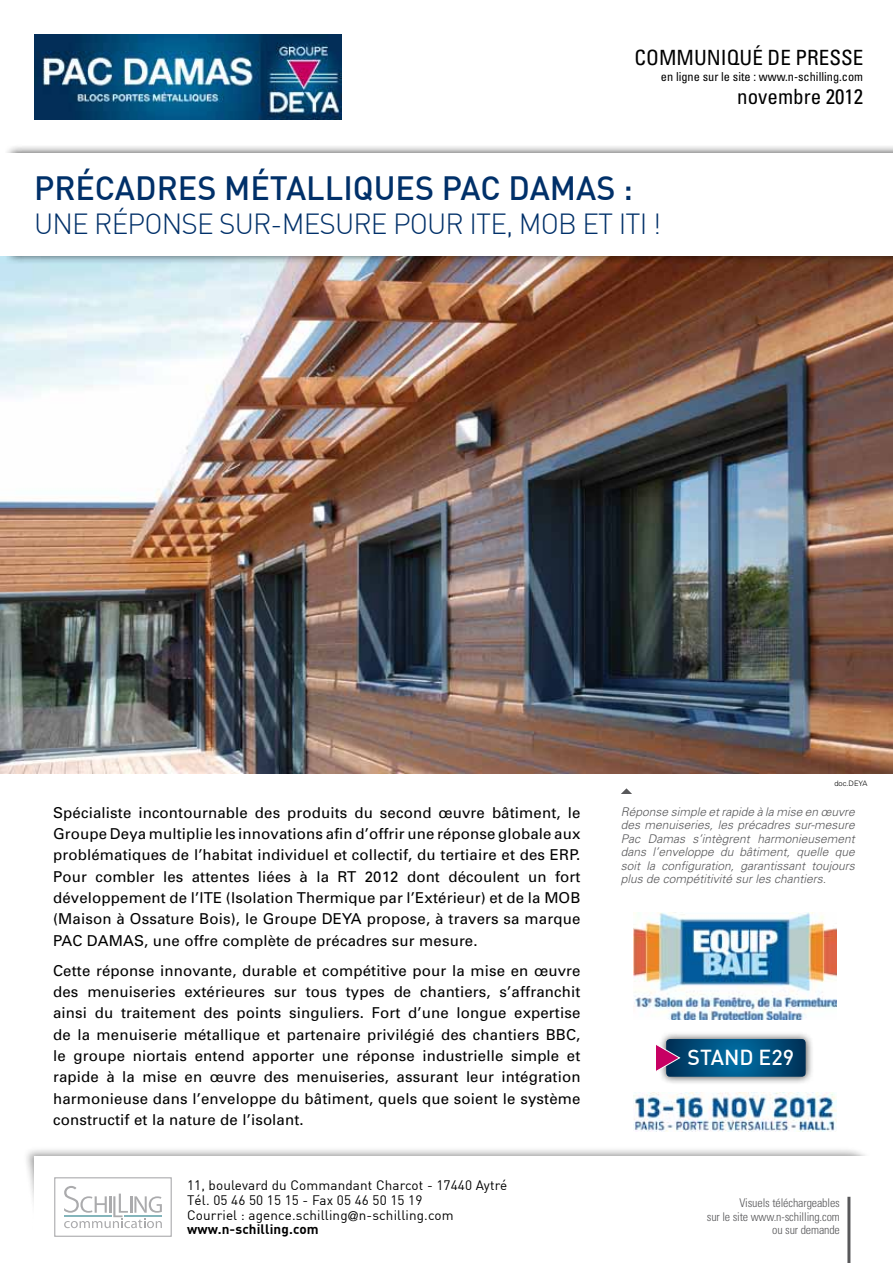
<style>
.page{position:relative;width:893px;height:1263px;background:#fff}
.page>*{position:absolute;margin:0;border:0;box-sizing:border-box;transform-origin:0 0}
.t1{font:500 33px "DIN";color:#003069}
.t2{font:300 28.5px "DIN";letter-spacing:-.03em;color:#003069}
.t3{font:500 21.3px "DIN";color:#fff}
.t4{font:condensed 21px "Univers";color:#000}
.t5{font:15px/21.3px "Univers";letter-spacing:.01em;color:#000;text-align:justify}
.t6{font:13.5px/14.7px "DIN";letter-spacing:.01em;color:#000}
.t7{font:condensed 12.3px "Univers";color:#000}
.t8{font:italic 300 12px/13.5px "Univers";color:#58585a;text-align:justify}
.t9{font:300 condensed 12px/13.5px "Univers";letter-spacing:-.01em;color:#58585a;text-align:right}
.t10{font:300 7.5px "Univers";color:#000}
.s1{font-family:"Helvetica Neue"}
.s2{font-weight:700}
</style>
<div class="page">
<img style="left:0;top:256px;width:893px;height:518px">
<div style="left:3px;top:144px;width:890px;height:120px;background:#000;opacity:.75"></div>
<div style="left:0;top:153px;width:893px;height:102px;background:#fff"></div>
<img style="left:34px;top:34px;width:307px;height:85px">
<img style="left:633px;top:913px;width:203px;height:107px">
<img style="left:633px;top:1093px;width:203px;height:38px">
<svg style="left:621px;top:788px;width:11px;height:6px"></svg>
<div style="left:658px;top:1031px;width:156px;height:54px;background:#000;opacity:.75"></div>
<svg style="left:656px;top:1039px;width:150px;height:38px;background:#145180"></svg>
<div style="left:23px;top:1146px;width:852px;height:101px;background:#000;opacity:.4"></div>
<div style="left:34px;top:1157px;width:855px;height:106px;background:#fff"></div>
<div style="left:54px;top:1177px;width:118px;height:60px;background:#fff;border:1px solid #ababad"></div>
<svg style="left:64px;top:1186px;width:98px;height:42px"></svg>
<hr style="left:847px;top:1197px;width:3px;height:66px;background:#58585a">
<h3 class="t4" style="left:634px;top:44px;width:230px">communiqué DE PRESSE</h3>
<p class="t7" style="left:661px;top:69px;width:204px">en ligne sur le site : www.n-schilling.com</p>
<h3 class="t4" style="left:737px;top:83px;width:127px">novembre 2012</h3>
<h1 class="t1" style="left:34px;top:167px;width:496px">PRÉCADRES MÉTALLIQUES PAC DAMAS</h1>
<h1 class="t1" style="left:623px;top:167px;width:11px">:</h1>
<h2 class="t2" style="left:34px;top:206px;width:629px">UNE RÉPONSE SUR-MESURE POUR ITE, MOB ET ITI !</h2>
<p class="t5" style="left:53px;top:802px;width:529px">Spécialiste incontournable des produits du second œuvre bâtiment, le Groupe Deya multiplie les innovations afin d’offrir une réponse globale aux problématiques de l’habitat individuel et collectif, du tertiaire et des ERP.<br>Pour combler les attentes liées à la RT 2012 dont découlent un fort développement de l’ITE (Isolation Thermique par l’Extérieur) et de la MOB (Maison à Ossature Bois), le Groupe DEYA propose, à travers sa marque PAC DAMAS, une offre complète de précadres sur mesure.</p>
<p class="t5" style="left:53px;top:960px;width:529px">Cette réponse innovante, durable et compétitive pour la mise en œuvre des menuiseries extérieures sur tous types de chantiers, s’affranchit ainsi du traitement des points singuliers. Fort d’une longue expertise de la menuiserie métallique et partenaire privilégié des chantiers BBC, le groupe niortais entend apporter une réponse industrielle simple et rapide à la mise en œuvre des menuiseries, assurant leur intégration harmonieuse dans l’enveloppe du bâtiment, quels que soient le système constructif et la nature de l’isolant.</p>
<p class="t6" style="left:187px;top:1177px;width:322px">11, boulevard du Commandant Charcot - 17440 Aytré Tél. 05 46 50 15 15 - Fax 05 46 50 15 19<br>Courriel : agence.schilling<span class="s1">@</span>n-schilling.com <span class="s2">www.n-schilling.com</span></p>
<p class="t10" style="left:834px;top:779px;width:35px">doc.DEYA</p>
<p class="t8" style="left:621px;top:805px;width:235px">Réponse simple et rapide à la mise en œuvre des menuiseries, les précadres sur-mesure Pac Damas s’intègrent harmonieusement dans l’enveloppe du bâtiment, quelle que soit la configuration, garantissant toujours plus de compétitivité sur les chantiers.</p>
<h3 class="t3" style="left:687px;top:1043px;width:108px">STAND E29</h3>
<p class="t9" style="left:707px;top:1196px;width:135px">Visuels téléchargeables<br>sur le site www.n-schilling.com ou sur demande</p>
</div>
